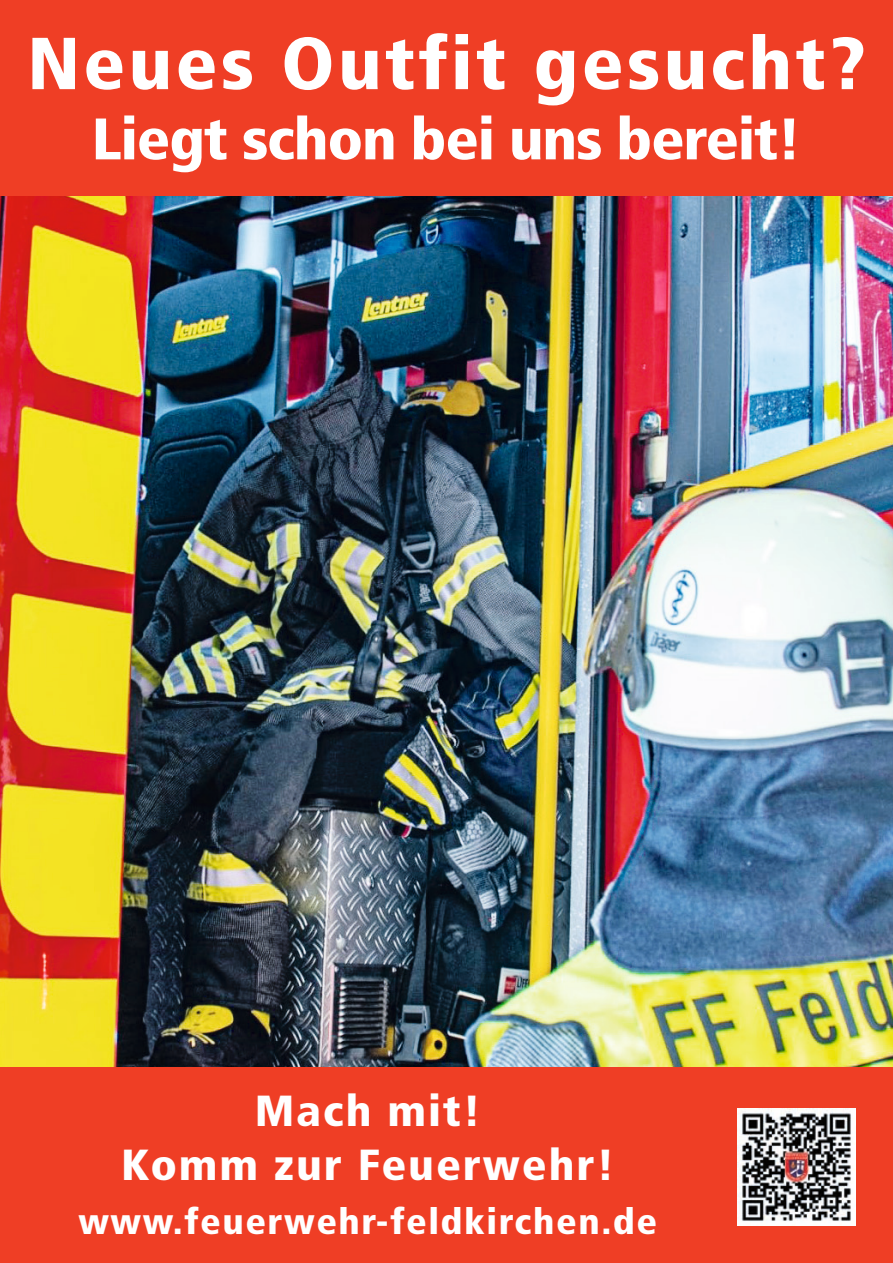
<style>
.page{position:relative;width:893px;height:1263px;background:#fff}
.page>*{position:absolute;margin:0;border:0;box-sizing:border-box;transform-origin:0 0}
.t1{font:900 condensed 73.5px "Frutiger LT Std";letter-spacing:.04em;color:#fff;scale:1.07 1}
.t2{font:900 condensed 58.5px "Frutiger LT Std";letter-spacing:-.02em;color:#fff;scale:1.07 1}
.t3{font:900 condensed 43.5px/54px "Frutiger LT Std";letter-spacing:.04em;color:#fff;text-align:center;scale:1.07 1}
.t4{font:900 condensed 36px "Frutiger LT Std";letter-spacing:.04em;color:#fff;scale:1.07 1}
</style>
<div class="page">
<img style="left:0;top:196px;width:893px;height:871px">
<div style="left:0;top:0;width:893px;height:196px;background:#ef3e25"></div>
<div style="left:0;top:1067px;width:893px;height:196px;background:#ef3e25"></div>
<img style="left:738px;top:1108px;width:117px;height:118px">
<h1 class="t1" style="left:27px;top:19px;width:785px">Neues Outfit gesucht?</h1>
<h2 class="t2" style="left:92px;top:104px;width:665px">Liegt schon bei uns bereit!</h2>
<p class="t3" style="left:121px;top:1084px;width:462px">Mach mit!<br>Komm zur Feuerwehr!</p>
<p class="t4" style="left:78px;top:1200px;width:542px">www.feuerwehr-feldkirchen.de</p>
</div>
